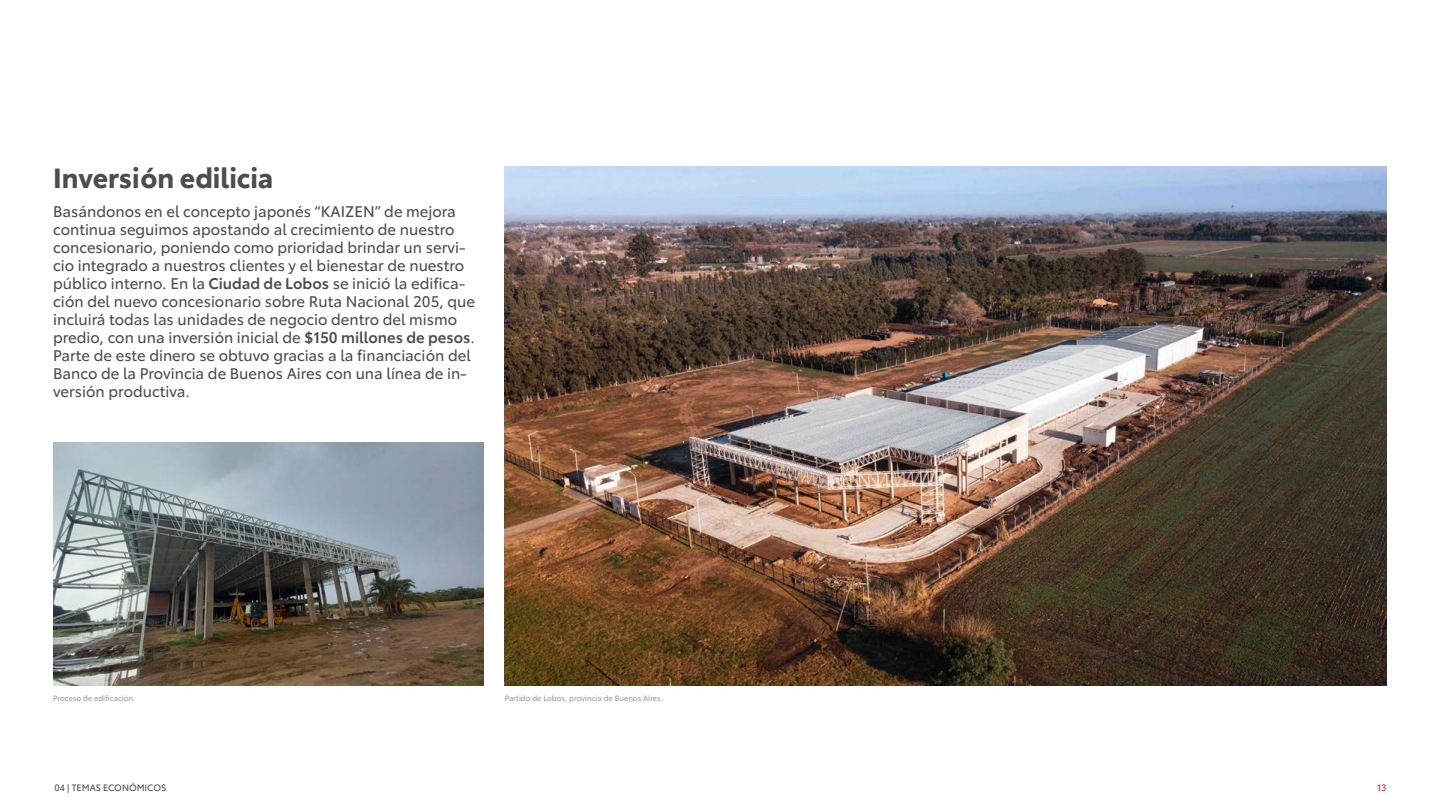
<style>
.page{position:relative;width:1440px;height:810px;background:#fff}
.page>*{position:absolute;margin:0;border:0;box-sizing:border-box;transform-origin:0 0}
.t1{font:700 27px "Toyota Type";color:#4d4d4d}
.t2{font:15px/18px "Toyota Type";color:#4d4d4d}
.t3{font:9px "Toyota Type";color:#4d4d4d}
.t4{font:9px "Toyota Type";color:#ee0e22}
.t5{font:7.5px "Toyota Type";color:#999}
.s1{font-weight:600}
</style>
<div class="page">
<img style="left:53px;top:443px;width:431px;height:242px">
<img style="left:505px;top:166px;width:882px;height:519px">
<h1 class="t1" style="left:53px;top:157px;width:222px">Inversión edilicia</h1>
<p class="t2" style="left:53px;top:201px;width:423px">Basándonos en el concepto japonés “KAIZEN” de mejora continua seguimos apostando al crecimiento de nuestro concesionario, poniendo como prioridad brindar un servi&shy;cio integrado a nuestros clientes y el bienestar de nuestro público interno. En la <span class="s1">Ciudad de Lobos</span> se inició la edifica&shy;ción del nuevo concesionario sobre Ruta Nacional 205, que incluirá todas las unidades de negocio dentro del mismo predio, con una inversión inicial de <span class="s1">$150 millones de pesos</span>.<br>Parte de este dinero se obtuvo gracias a la financiación del Banco de la Provincia de Buenos Aires con una línea de in&shy;versión productiva.</p>
<p class="t5" style="left:53px;top:693px;width:84px">Proceso de edificación.</p>
<p class="t5" style="left:505px;top:693px;width:160px">Partido de Lobos, provincia de Buenos Aires.</p>
<p class="t3" style="left:55px;top:781px;width:113px">04 | TEMAS ECONÓMICOS</p>
<p class="t4" style="left:1377px;top:781px;width:11px">13</p>
</div>
